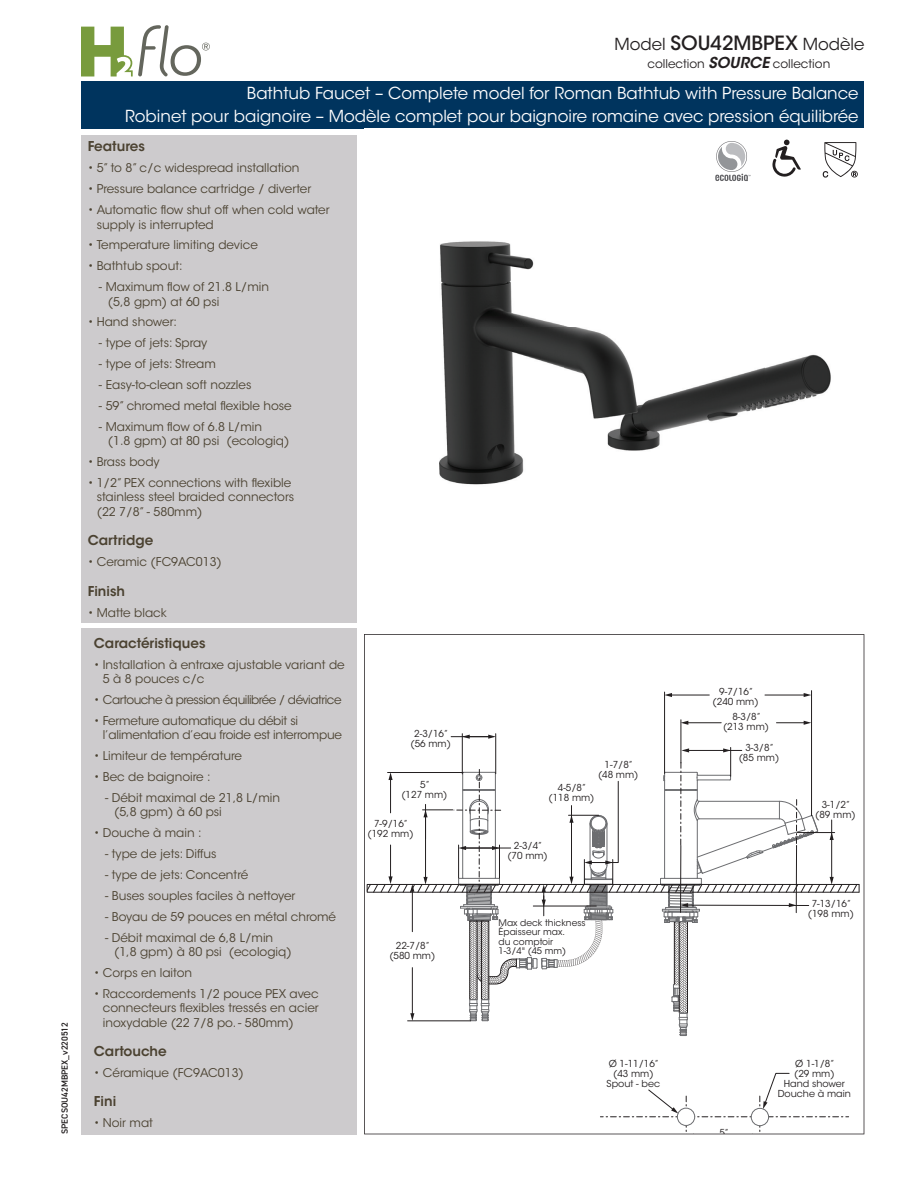
<style>
.page{position:relative;width:918px;height:1188px;background:#fff}
.page>*{position:absolute;margin:0;border:0;box-sizing:border-box;transform-origin:0 0}
.t1{font:16.5px/23px "ITC Avant Garde Std";color:#fff;text-align:right}
.t2{font:16.5px "ITC Avant Garde Std";color:#231f20}
.t3{font:600 13.5px "ITC Avant Garde Std";color:#4b4231}
.t4{font:12px/14.4px "ITC Avant Garde Std";color:#4b4231}
.t5{font:12px/14.4px "ITC Avant Garde Std";letter-spacing:-.02em;color:#4b4231}
.t6{font:12px "ITC Avant Garde Std";letter-spacing:-.04em;color:#4b4231}
.t7{font:12px "ITC Avant Garde Std";color:#231f20}
.t8{font:9.6px/9.9px "ITC Avant Garde Std";color:#231f20;text-align:center}
.t9{font:9.15px/9.4px "ITC Avant Garde Std";color:#231f20}
.t10{font:600 9px "DIN2014";color:#231f20}
.s1{font-weight:500;font-size:19.5px}
.s2{font-weight:600;font-style:italic;font-size:15px}
</style>
<div class="page">
<div style="left:81px;top:81px;width:783px;height:47px;background:#00345e"></div>
<div style="left:81px;top:628px;width:275px;height:506px;background:#cdcbcd"></div>
<div style="left:81px;top:136px;width:275px;height:487px;background:#cdcbcd"></div>
<img style="left:439px;top:139px;width:392px;height:346px">
<svg style="left:364px;top:634px;width:500px;height:500px"></svg>
<svg style="left:715px;top:141px;width:36px;height:40px"></svg>
<svg style="left:81px;top:25px;width:129px;height:51px"></svg>
<svg style="left:772px;top:140px;width:29px;height:37px"></svg>
<svg style="left:823px;top:142px;width:35px;height:36px"></svg>
<p class="t10" style="left:59px;top:1134px;width:113px;rotate:-90deg">SPECSOU42MBPEX_v220512</p>
<h1 class="t2" style="left:614px;top:34px;width:251px">Model <span class="s1">SOU42MBPEX</span> Modèle</h1>
<p class="t7" style="left:647px;top:56px;width:184px">collection <span class="s2">SOURCE</span> collection</p>
<h1 class="t1" style="left:125px;top:81px;width:735px">Bathtub Faucet – Complete model for Roman Bathtub with Pressure Balance<br>Robinet pour baignoire – Modèle complet pour baignoire romaine avec pression équilibrée</h1>
<p class="t3" style="left:88px;top:138px;width:59px">Features</p>
<p class="t4" style="left:88px;top:161px;width:213px">• 5” to 8” c/c widespread installation</p>
<p class="t4" style="left:88px;top:182px;width:225px">• Pressure balance cartridge / diverter</p>
<p class="t4" style="left:97px;top:203px;width:234px;text-indent:-9px">• Automatic ow shut off when cold water supply is interrupted</p>
<p class="t4" style="left:88px;top:238px;width:172px">• Temperature limiting device</p>
<p class="t4" style="left:88px;top:259px;width:96px">• Bathtub spout:</p>
<p class="t4" style="left:108px;top:280px;width:163px;text-indent:-9px">- Maximum ow of 21.8 L/min (5,8 gpm) at 60 psi</p>
<p class="t4" style="left:88px;top:315px;width:91px">• Hand shower:</p>
<p class="t4" style="left:99px;top:336px;width:110px">- type of jets: Spray</p>
<p class="t4" style="left:99px;top:357px;width:118px">- type of jets: Stream</p>
<p class="t4" style="left:99px;top:378px;width:154px">- Easy-to-clean soft nozzles</p>
<p class="t4" style="left:99px;top:399px;width:194px">- 59” chromed metal exible hose</p>
<p class="t4" style="left:108px;top:419px;width:183px;text-indent:-9px">- Maximum ow of 6.8 L/min<br>(1.8 gpm) at 80 psi (ecologiq)</p>
<p class="t4" style="left:88px;top:455px;width:74px">• Brass body</p>
<p class="t4" style="left:97px;top:476px;width:199px;text-indent:-9px">• 1/2” PEX connections with exible stainless steel braided connectors (22 7/8” - 580mm)</p>
<p class="t3" style="left:88px;top:532px;width:67px">Cartridge</p>
<p class="t4" style="left:88px;top:555px;width:136px">• Ceramic (FC9AC013)</p>
<p class="t3" style="left:88px;top:582px;width:39px">Finish</p>
<p class="t4" style="left:88px;top:605px;width:81px">• Matte black</p>
<p class="t3" style="left:94px;top:634px;width:113px">Caractéristiques</p>
<p class="t4" style="left:103px;top:657px;width:243px;text-indent:-9px">• Installation à entraxe ajustable variant de<br>5 à 8 pouces c/c</p>
<p class="t6" style="left:94px;top:692px;width:249px">• Cartouche à pression équilibrée / déviatrice</p>
<p class="t5" style="left:103px;top:713px;width:241px;text-indent:-9px">• Fermeture automatique du débit si l’alimentation d’eau froide est interrompue</p>
<p class="t4" style="left:94px;top:749px;width:150px">• Limiteur de température</p>
<p class="t4" style="left:94px;top:770px;width:118px">• Bec de baignoire :</p>
<p class="t4" style="left:114px;top:791px;width:168px;text-indent:-9px">- Débit maximal de 21,8 L/min (5,8 gpm) à 60 psi</p>
<p class="t4" style="left:94px;top:826px;width:109px">• Douche à main :</p>
<p class="t4" style="left:105px;top:847px;width:113px">- type de jets: Diffus</p>
<p class="t4" style="left:105px;top:868px;width:145px">- type de jets: Concentré</p>
<p class="t4" style="left:105px;top:888px;width:192px">- Buses souples faciles à nettoyer</p>
<p class="t4" style="left:105px;top:909px;width:233px">- Boyau de 59 pouces en métal chromé</p>
<p class="t4" style="left:114px;top:930px;width:179px;text-indent:-9px">- Débit maximal de 6,8 L/min (1,8 gpm) à 80 psi (ecologiq)</p>
<p class="t4" style="left:94px;top:965px;width:100px">• Corps en laiton</p>
<p class="t4" style="left:103px;top:986px;width:217px;text-align:justify;text-indent:-9px">• Raccordements 1/2 pouce PEX avec connecteurs exibles tressés en acier inoxydable (22 7/8 po. - 580mm)</p>
<p class="t3" style="left:94px;top:1043px;width:74px">Cartouche</p>
<p class="t4" style="left:94px;top:1066px;width:151px">• Céramique (FC9AC013)</p>
<p class="t3" style="left:94px;top:1093px;width:24px">Fini</p>
<p class="t4" style="left:94px;top:1116px;width:61px">• Noir mat</p>
<p class="t8" style="left:410px;top:729px;width:42px">2-3/16” (56 mm)</p>
<p class="t8" style="left:401px;top:780px;width:48px">5”<br>(127 mm)</p>
<p class="t8" style="left:368px;top:819px;width:48px">7-9/16” (192 mm)</p>
<p class="t8" style="left:389px;top:941px;width:48px">22-7/8” (580 mm)</p>
<p class="t8" style="left:598px;top:760px;width:42px">1-7/8” (48 mm)</p>
<p class="t8" style="left:549px;top:783px;width:48px">4-5/8” (118 mm)</p>
<p class="t8" style="left:507px;top:840px;width:42px">2-3/4” (70 mm)</p>
<p class="t9" style="left:499px;top:918px;width:89px">Max deck thickness<br>Épaisseur max.<br>du comptoir<br>1-3/4" (45 mm)</p>
<p class="t8" style="left:713px;top:687px;width:48px">9-7/16” (240 mm)</p>
<p class="t8" style="left:723px;top:712px;width:48px">8-3/8” (213 mm)</p>
<p class="t8" style="left:739px;top:743px;width:42px">3-3/8” (85 mm)</p>
<p class="t8" style="left:815px;top:800px;width:42px">3-1/2” (89 mm)</p>
<p class="t8" style="left:808px;top:898px;width:48px">7-13/16” (198 mm)</p>
<p class="t8" style="left:607px;top:1059px;width:55px">Ø 1-11/16” (43 mm)<br>Spout - bec</p>
<p class="t8" style="left:778px;top:1059px;width:75px">Ø 1-1/8”<br>(29 mm)<br>Hand shower<br>Douche à main</p>
<p class="t8" style="left:719px;top:1128px;width:11px">5”</p>
</div>
